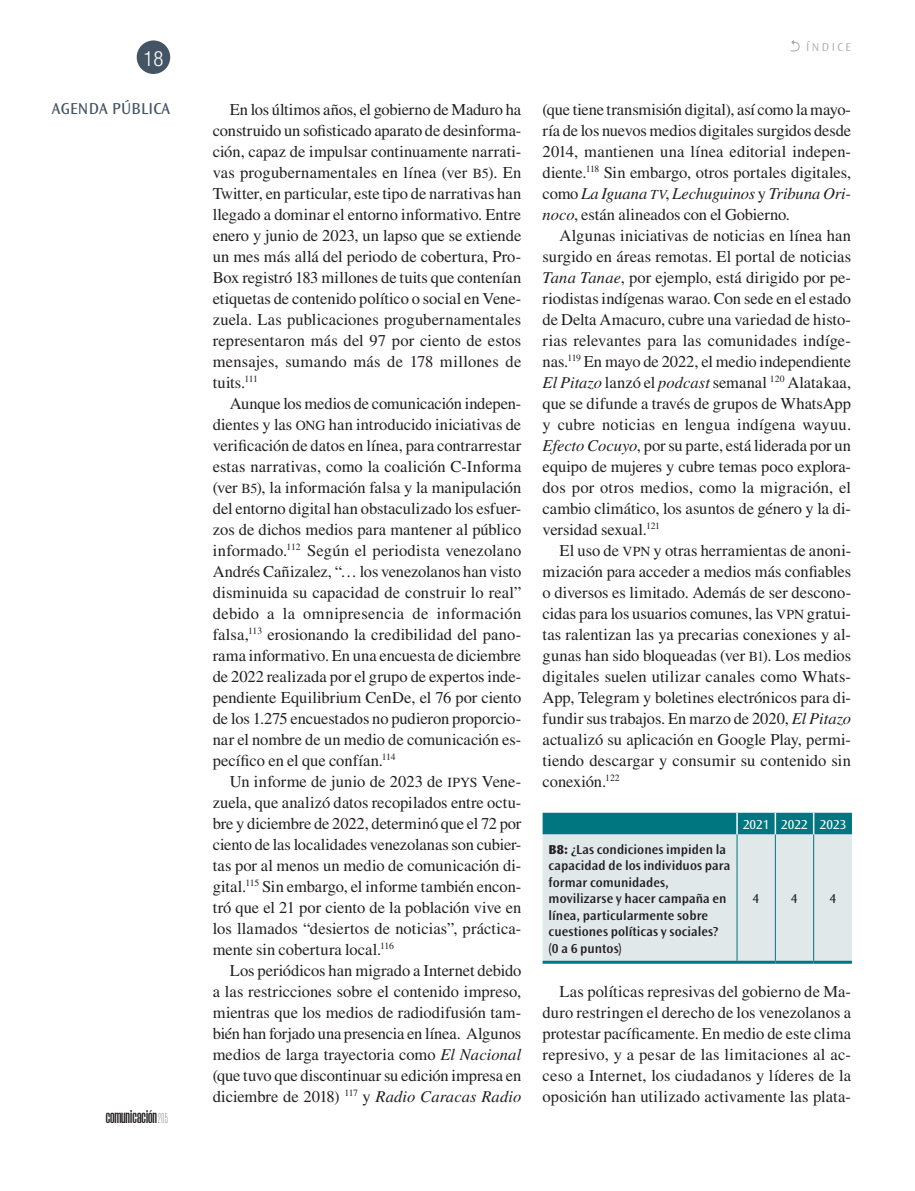
<style>
.page{position:relative;width:915px;height:1191px;background:#fff}
.page>*{position:absolute;margin:0;border:0;box-sizing:border-box;transform-origin:0 0}
.t1{font:300 condensed 21px "Helvetica Neue LT Std";color:#fff}
.t2{font:600 20.55px "Morganite";letter-spacing:.005em;color:#231f20;scale:1.04 1}
.t3{font:16.5px/21px "Times LT Std";color:#231f20;text-align:justify}
.t4{font:16.5px "Ocean Sans Std";letter-spacing:.015em;color:#435464}
.t5{font:600 13.5px/16.5px "Ocean Sans Std";letter-spacing:.005em;color:#231f20}
.t6{font:13.5px "Ocean Sans Std";color:#fff}
.t7{font:13.5px "Ocean Sans Std";color:#231f20}
.t8{font:300 12px "Ocean Sans Std";letter-spacing:.2em;color:#a8a9ad}
.s1{font-weight:100;font-size:14.25px}
.s2{font-size:13.8px}
.s3{font-style:italic}
.s4{font-style:italic;font-size:13.8px}
.s5{font-weight:800}
</style>
<div class="page">
<div style="left:137px;top:40px;width:33px;height:34px;background:#435464;border-radius:50%"></div>
<svg style="left:790px;top:40px;width:9px;height:11px"></svg>
<hr style="left:542px;top:960px;width:194px;height:3px;background:#007680">
<hr style="left:736px;top:960px;width:39px;height:3px;background:#007680">
<hr style="left:775px;top:960px;width:38px;height:3px;background:#007680">
<hr style="left:813px;top:960px;width:38px;height:3px;background:#007680">
<svg style="left:542px;top:812px;width:309px;height:150px;background:#bed6d9"></svg>
<hr style="left:812px;top:812px;width:2px;height:22px;background:#fff">
<hr style="left:736px;top:834px;width:1px;height:126px;background:#007680">
<hr style="left:774px;top:834px;width:1px;height:126px;background:#007680">
<hr style="left:813px;top:834px;width:1px;height:126px;background:#007680">
<p class="t1" style="left:143px;top:46px;width:22px">18</p>
<p class="t4" style="left:52px;top:99px;width:120px">AGENDA PÚBLICA</p>
<p class="t2" style="left:106px;top:1105px;width:61px">comunicación<span class="s1">205</span></p>
<p class="t3" style="left:213px;top:98px;width:310px;text-indent:17px">En los últimos años, el gobierno de Maduro ha construido un sofisticado aparato de desinforma&shy;ción, capaz de impulsar continuamente narrati&shy;vas progubernamentales en línea (ver <span class="s2">B5</span>). En Twitter, en particular, este tipo de narrativas han llegado a dominar el entorno informativo. Entre enero y junio de 2023, un lapso que se extiende un mes más allá del periodo de cobertura, Pro-Box registró 183 millones de tuits que contenían etiquetas de contenido político o social en Vene&shy;zuela. Las publicaciones progubernamentales representaron más del 97 por ciento de estos mensajes, sumando más de 178 millones de tuits.<sup>111</sup></p>
<p class="t3" style="left:213px;top:392px;width:310px;text-indent:17px">Aunque los medios de comunicación indepen&shy;dientes y las <span class="s2">ONG</span> han introducido iniciativas de verificación de datos en línea, para contrarrestar estas narrativas, como la coalición C-Informa (ver <span class="s2">B5</span>), la información falsa y la manipulación del entorno digital han obstaculizado los esfuer&shy;zos de dichos medios para mantener al público informado.<sup>112</sup> Según el periodista venezolano Andrés Cañizalez, “… los venezolanos han visto disminuida su capacidad de construir lo real” debido a la omnipresencia de información falsa,<sup>113</sup> erosionando la credibilidad del pano&shy;rama informativo. En una encuesta de diciembre de 2022 realizada por el grupo de expertos inde&shy;pendiente Equilibrium CenDe, el 76 por ciento de los 1.275 encuestados no pudieron proporcio&shy;nar el nombre de un medio de comunicación es&shy;pecífico en el que confían.<sup>114</sup></p>
<p class="t3" style="left:213px;top:770px;width:310px;text-indent:17px">Un informe de junio de 2023 de <span class="s2">IPYS</span> Vene&shy;zuela, que analizó datos recopilados entre octu&shy;bre y diciembre de 2022, determinó que el 72 por ciento de las localidades venezolanas son cubier&shy;tas por al menos un medio de comunicación di&shy;gital.<sup>115</sup> Sin embargo, el informe también encon&shy;tró que el 21 por ciento de la población vive en los llamados “desiertos de noticias”, práctica&shy;mente sin cobertura local.<sup>116</sup></p>
<p class="t3" style="left:213px;top:959px;width:310px;text-indent:17px">Los periódicos han migrado a Internet debido a las restricciones sobre el contenido impreso, mientras que los medios de radiodifusión tam&shy;bién han forjado una presencia en línea. Algunos medios de larga trayectoria como <span class="s3">El Nacional </span>(que tuvo que discontinuar su edición impresa en diciembre de 2018) <sup>117</sup> y <span class="s3">Radio Caracas Radio</span></p>
<p class="t8" style="left:806px;top:40px;width:46px">ÍNDICE</p>
<p class="t3" style="left:542px;top:98px;width:310px">(que tiene transmisión digital), así como la mayo&shy;ría de los nuevos medios digitales surgidos desde 2014, mantienen una línea editorial indepen&shy;diente.<sup>118</sup> Sin embargo, otros portales digitales, como <span class="s3">La Iguana</span> <span class="s4">TV</span>, <span class="s3">Lechuguinos</span> y <span class="s3">Tribuna Ori&shy;noco</span>, están alineados con el Gobierno.</p>
<p class="t3" style="left:542px;top:224px;width:310px;text-indent:17px">Algunas iniciativas de noticias en línea han surgido en áreas remotas. El portal de noticias <span class="s3">Tana Tanae</span>, por ejemplo, está dirigido por pe&shy;riodistas indígenas warao. Con sede en el estado de Delta Amacuro, cubre una variedad de histo&shy;rias relevantes para las comunidades indíge&shy;nas.<sup>119</sup> En mayo de 2022, el medio independiente <span class="s3">El Pitazo</span> lanzó el <span class="s3">podcast</span> semanal <sup>120</sup> Alatakaa, que se difunde a través de grupos de WhatsApp y cubre noticias en lengua indígena wayuu.<br><span class="s3">Efecto Cocuyo</span>, por su parte, está liderada por un equipo de mujeres y cubre temas poco explora&shy;dos por otros medios, como la migración, el cambio climático, los asuntos de género y la di&shy;versidad sexual.<sup>121</sup></p>
<p class="t3" style="left:542px;top:539px;width:310px;text-indent:17px">El uso de <span class="s2">VPN</span> y otras herramientas de anoni&shy;mización para acceder a medios más confiables o diversos es limitado. Además de ser descono&shy;cidas para los usuarios comunes, las <span class="s2">VPN</span> gratui&shy;tas ralentizan las ya precarias conexiones y al&shy;gunas han sido bloqueadas (ver <span class="s2">B1</span>). Los medios digitales suelen utilizar canales como Whats-App, Telegram y boletines electrónicos para di&shy;fundir sus trabajos. En marzo de 2020, <span class="s3">El Pitazo </span>actualizó su aplicación en Google Play, permi&shy;tiendo descargar y consumir su contenido sin conexión.<sup>122</sup></p>
<p class="t5" style="left:548px;top:841px;width:183px"><span class="s5">B8:</span> ¿Las condiciones impiden la capacidad de los individuos para formar comunidades, movilizarse y hacer campaña en línea, particularmente sobre cuestiones políticas y sociales? (0 a 6 puntos)</p>
<p class="t6" style="left:742px;top:816px;width:105px">2021 2022 2023</p>
<p class="t7" style="left:752px;top:891px;width:8px">4</p>
<p class="t7" style="left:791px;top:891px;width:8px">4</p>
<p class="t7" style="left:829px;top:891px;width:8px">4</p>
<p class="t3" style="left:542px;top:980px;width:310px;text-indent:17px">Las políticas represivas del gobierno de Ma&shy;duro restringen el derecho de los venezolanos a protestar pacíficamente. En medio de este clima represivo, y a pesar de las limitaciones al ac&shy;ceso a Internet, los ciudadanos y líderes de la oposición han utilizado activamente las plata-</p>
</div>
